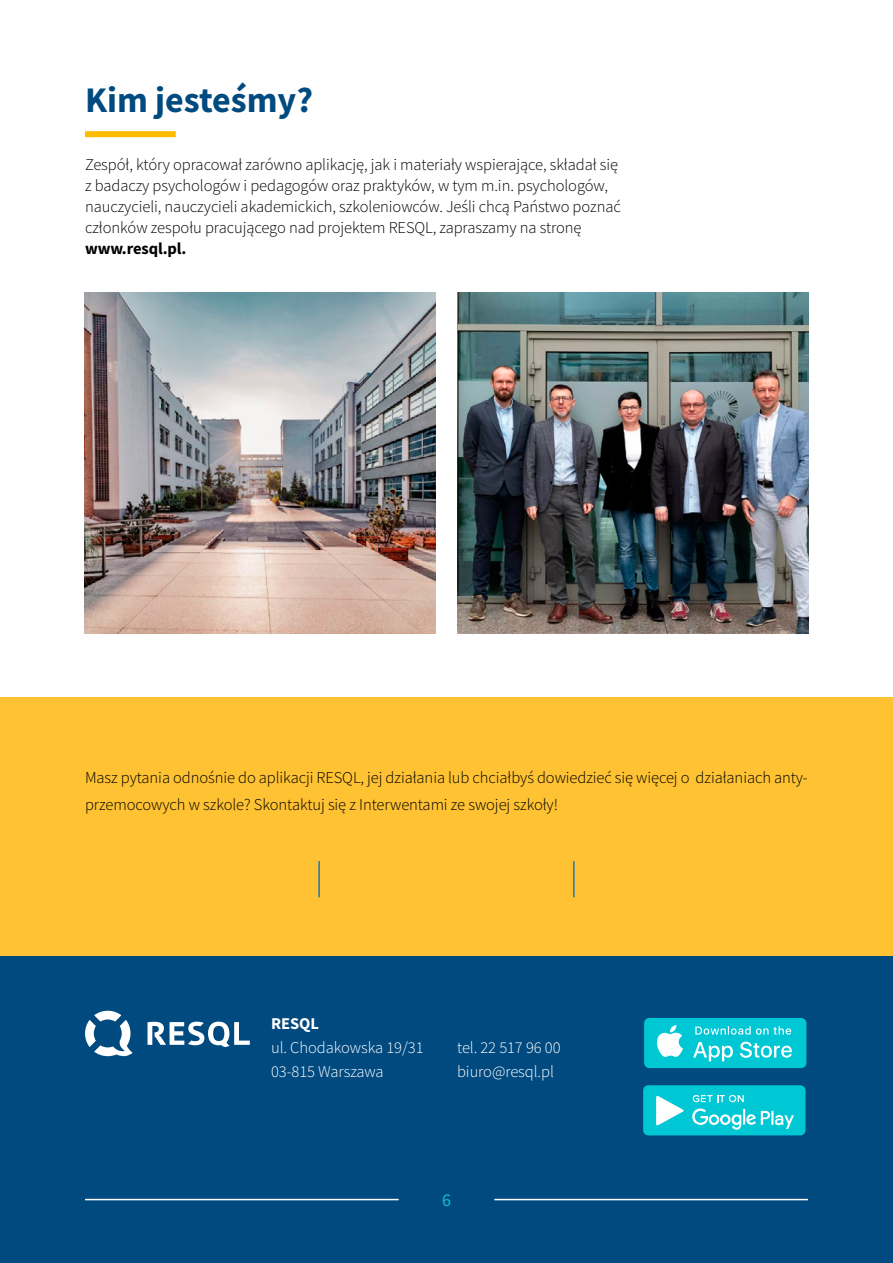
<style>
.page{position:relative;width:893px;height:1263px;background:#fff}
.page>*{position:absolute;margin:0;border:0;box-sizing:border-box;transform-origin:0 0}
.t1{font:700 36px "Source Sans Pro";color:#004a80}
.t2{font:18px "Source Sans Pro";color:#10bed2}
.t3{font:300 16.5px/21px "Source Sans Pro";letter-spacing:-.005em;color:#000}
.t4{font:300 16.5px/24px "Source Sans Pro";letter-spacing:-.005em;color:#fff}
.t5{font:700 16.5px "Source Sans Pro";letter-spacing:-.005em;color:#000}
.t6{font:700 16.5px "Source Sans Pro";letter-spacing:-.005em;color:#fff}
</style>
<div class="page">
<div style="left:85px;top:131px;width:91px;height:6px;background:#ffbc00"></div>
<div style="left:0;top:697px;width:893px;height:262px;background:#fec232"></div>
<div style="left:0;top:957px;width:893px;height:306px;background:#004a80"></div>
<hr style="left:318px;top:861px;width:2px;height:36px;background:#2177b2">
<hr style="left:573px;top:861px;width:2px;height:36px;background:#2177b2">
<svg style="left:85px;top:1011px;width:48px;height:46px"></svg>
<svg style="left:148px;top:1022px;width:102px;height:25px"></svg>
<img style="left:85px;top:292px;width:351px;height:342px">
<img style="left:457px;top:292px;width:351px;height:342px">
<hr style="left:85px;top:1199px;width:314px;height:1px;background:#fff">
<hr style="left:494px;top:1199px;width:314px;height:1px;background:#fff">
<div style="left:644px;top:1018px;width:162px;height:50px;background:#00c7d4;border-radius:5px"></div>
<svg style="left:695px;top:1026px;width:96px;height:9px"></svg>
<svg style="left:693px;top:1042px;width:99px;height:19px"></svg>
<svg style="left:656px;top:1025px;width:27px;height:32px"></svg>
<div style="left:643px;top:1085px;width:162px;height:50px;background:#00c7d4;border-radius:5px"></div>
<svg style="left:656px;top:1096px;width:28px;height:29px"></svg>
<svg style="left:692px;top:1108px;width:102px;height:22px"></svg>
<svg style="left:693px;top:1095px;width:51px;height:7px"></svg>
<h1 class="t1" style="left:85px;top:76px;width:229px">Kim jesteśmy?</h1>
<p class="t3" style="left:85px;top:154px;width:537px">Zespół, który opracował zarówno aplikację, jak i materiały wspierające, składał się z badaczy psychologów i pedagogów oraz praktyków, w tym m.in. psychologów, nauczycieli, nauczycieli akademickich, szkoleniowców. Jeśli chcą Państwo poznać członków zespołu pracującego nad projektem RESQL, zapraszamy na stronę</p>
<p class="t5" style="left:85px;top:237px;width:103px">www.resql.pl.</p>
<p class="t3" style="left:85px;top:764px;width:724px;line-height:27px">Masz pytania odnośnie do aplikacji RESQL, jej działania lub chciałbyś dowiedzieć się więcej o działaniach anty&shy;przemocowych w szkole? Skontaktuj się z Interwentami ze swojej szkoły!</p>
<p class="t6" style="left:271px;top:1012px;width:49px">RESQL</p>
<p class="t4" style="left:271px;top:1035px;width:154px">ul. Chodakowska 19/31<br>03-815 Warszawa</p>
<p class="t4" style="left:457px;top:1035px;width:105px">tel. 22 517 96 00 biuro@resql.pl</p>
<p class="t2" style="left:442px;top:1189px;width:10px">6</p>
</div>
